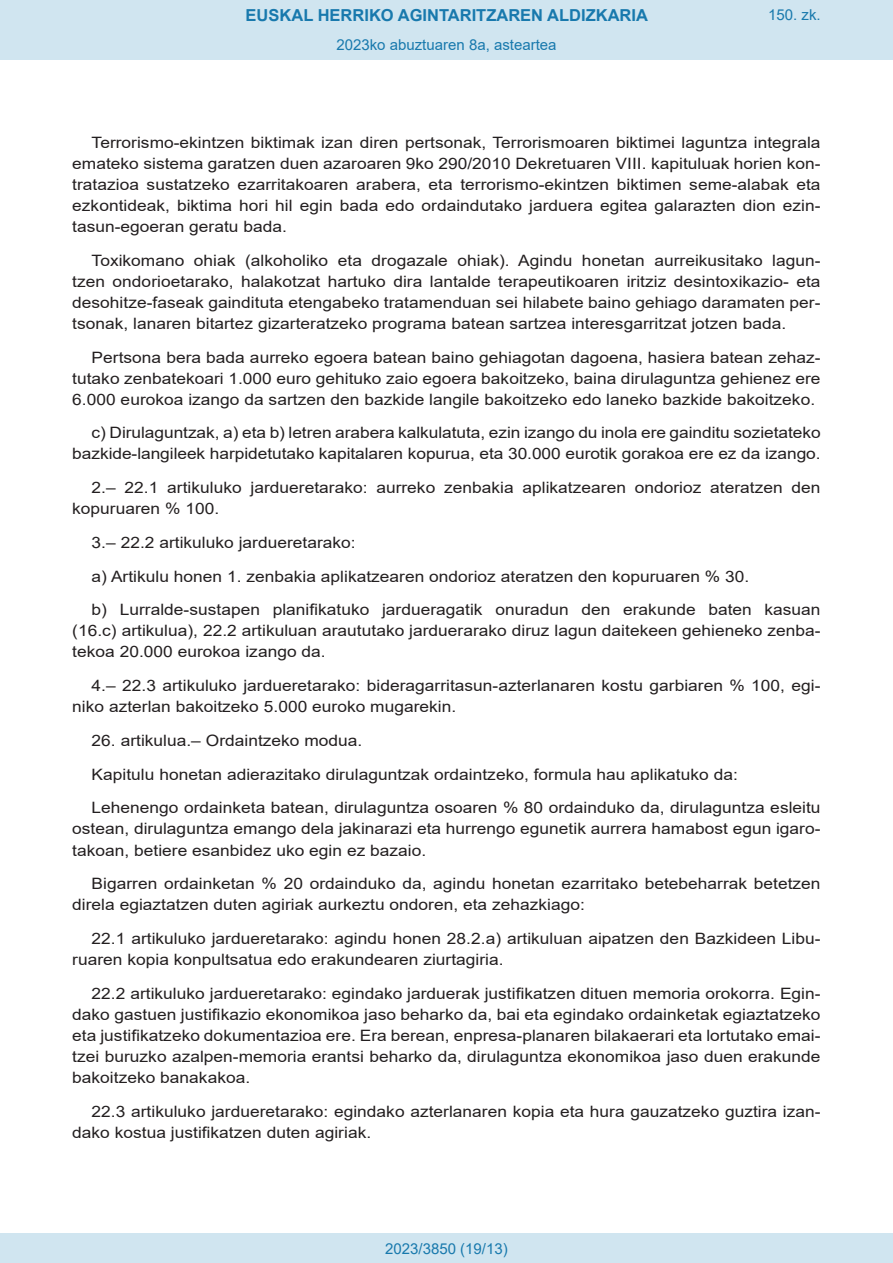
<style>
.page{position:relative;width:893px;height:1263px;background:#fff}
.page>*{position:absolute;margin:0;border:0;box-sizing:border-box;transform-origin:0 0}
.t1{font:700 16.5px "Arial";color:#1879ad}
.BOPVDetalle{font:15.6px/21px "Arial";color:#231f20;text-align:justify;scale:1.11 1}
.Paginacion_Centro{font:15px "Arial";color:#1879ad}
</style>
<div class="page">
<div style="left:0;top:0;width:893px;height:60px;background:#d0e5f0"></div>
<div style="left:0;top:1233px;width:893px;height:30px;background:#d0e5f0"></div>
<p class="t1" style="left:246px;top:3px;width:404px">EUSKAL HERRIKO AGINTARITZAREN ALDIZKARIA</p>
<p class="Paginacion_Centro" style="left:336px;top:35px;width:222px">2023ko abuztuaren 8a, asteartea</p>
<p class="Paginacion_Centro" style="left:768px;top:5px;width:54px">150. zk.</p>
<p class="BOPVDetalle" style="left:72px;top:132px;width:676px;text-indent:19px">Terrorismo-ekintzen biktimak izan diren pertsonak, Terrorismoaren biktimei laguntza integrala emateko sistema garatzen duen azaroaren 9ko 290/2010 Dekretuaren VIII. kapituluak horien kon&shy;tratazioa sustatzeko ezarritakoaren arabera, eta terrorismo-ekintzen biktimen seme-alabak eta ezkontideak, biktima hori hil egin bada edo ordaindutako jarduera egitea galarazten dion ezin&shy;tasun-egoeran geratu bada.</p>
<p class="BOPVDetalle" style="left:72px;top:250px;width:676px;text-indent:19px">Toxikomano ohiak (alkoholiko eta drogazale ohiak). Agindu honetan aurreikusitako lagun&shy;tzen ondorioetarako, halakotzat hartuko dira lantalde terapeutikoaren iritziz desintoxikazio- eta desohitze-faseak gaindituta etengabeko tratamenduan sei hilabete baino gehiago daramaten per&shy;tsonak, lanaren bitartez gizarteratzeko programa batean sartzea interesgarritzat jotzen bada.</p>
<p class="BOPVDetalle" style="left:72px;top:347px;width:676px;text-indent:19px">Pertsona bera bada aurreko egoera batean baino gehiagotan dagoena, hasiera batean zehaz&shy;tutako zenbatekoari 1.000 euro gehituko zaio egoera bakoitzeko, baina dirulaguntza gehienez ere 6.000 eurokoa izango da sartzen den bazkide langile bakoitzeko edo laneko bazkide bakoitzeko.</p>
<p class="BOPVDetalle" style="left:72px;top:422px;width:676px;text-align:right">c) Dirulaguntzak, a) eta b) letren arabera kalkulatuta, ezin izango du inola ere gainditu sozietateko bazkide-langileek harpidetutako kapitalaren kopurua, eta 30.000 eurotik gorakoa ere ez da izango.</p>
<p class="BOPVDetalle" style="left:72px;top:477px;width:676px;text-indent:19px">2.– 22.1 artikuluko jardueretarako: aurreko zenbakia aplikatzearen ondorioz ateratzen den kopuruaren % 100.</p>
<p class="BOPVDetalle" style="left:92px;top:532px;width:239px">3.– 22.2 artikuluko jardueretarako:</p>
<p class="BOPVDetalle" style="left:92px;top:566px;width:594px">a) Artikulu honen 1. zenbakia aplikatzearen ondorioz ateratzen den kopuruaren % 30.</p>
<p class="BOPVDetalle" style="left:72px;top:599px;width:676px;text-indent:19px">b) Lurralde-sustapen planifikatuko jardueragatik onuradun den erakunde baten kasuan (16.c) artikulua), 22.2 artikuluan araututako jarduerarako diruz lagun daitekeen gehieneko zenba&shy;tekoa 20.000 eurokoa izango da.</p>
<p class="BOPVDetalle" style="left:72px;top:675px;width:676px;text-indent:19px">4.– 22.3 artikuluko jardueretarako: bideragarritasun-azterlanaren kostu garbiaren % 100, egi&shy;niko azterlan bakoitzeko 5.000 euroko mugarekin.</p>
<p class="BOPVDetalle" style="left:92px;top:730px;width:245px">26. artikulua.– Ordaintzeko modua.</p>
<p class="BOPVDetalle" style="left:92px;top:764px;width:584px">Kapitulu honetan adierazitako dirulaguntzak ordaintzeko, formula hau aplikatuko da:</p>
<p class="BOPVDetalle" style="left:72px;top:797px;width:676px;text-indent:19px">Lehenengo ordainketa batean, dirulaguntza osoaren % 80 ordainduko da, dirulaguntza esleitu ostean, dirulaguntza emango dela jakinarazi eta hurrengo egunetik aurrera hamabost egun igaro&shy;takoan, betiere esanbidez uko egin ez bazaio.</p>
<p class="BOPVDetalle" style="left:72px;top:873px;width:676px;text-indent:19px">Bigarren ordainketan % 20 ordainduko da, agindu honetan ezarritako betebeharrak betetzen direla egiaztatzen duten agiriak aurkeztu ondoren, eta zehazkiago:</p>
<p class="BOPVDetalle" style="left:72px;top:928px;width:676px;text-indent:19px">22.1 artikuluko jardueretarako: agindu honen 28.2.a) artikuluan aipatzen den Bazkideen Libu&shy;ruaren kopia konpultsatua edo erakundearen ziurtagiria.</p>
<p class="BOPVDetalle" style="left:72px;top:983px;width:676px;text-indent:19px">22.2 artikuluko jardueretarako: egindako jarduerak justifikatzen dituen memoria orokorra. Egin&shy;dako gastuen justifikazio ekonomikoa jaso beharko da, bai eta egindako ordainketak egiaztatzeko eta justifikatzeko dokumentazioa ere. Era berean, enpresa-planaren bilakaerari eta lortutako emai&shy;tzei buruzko azalpen-memoria erantsi beharko da, dirulaguntza ekonomikoa jaso duen erakunde bakoitzeko banakakoa.</p>
<p class="BOPVDetalle" style="left:72px;top:1100px;width:676px;text-indent:19px">22.3 artikuluko jardueretarako: egindako azterlanaren kopia eta hura gauzatzeko guztira izan&shy;dako kostua justifikatzen duten agiriak.</p>
<p class="Paginacion_Centro" style="left:385px;top:1238px;width:124px">2023/3850 (19/13)</p>
</div>
